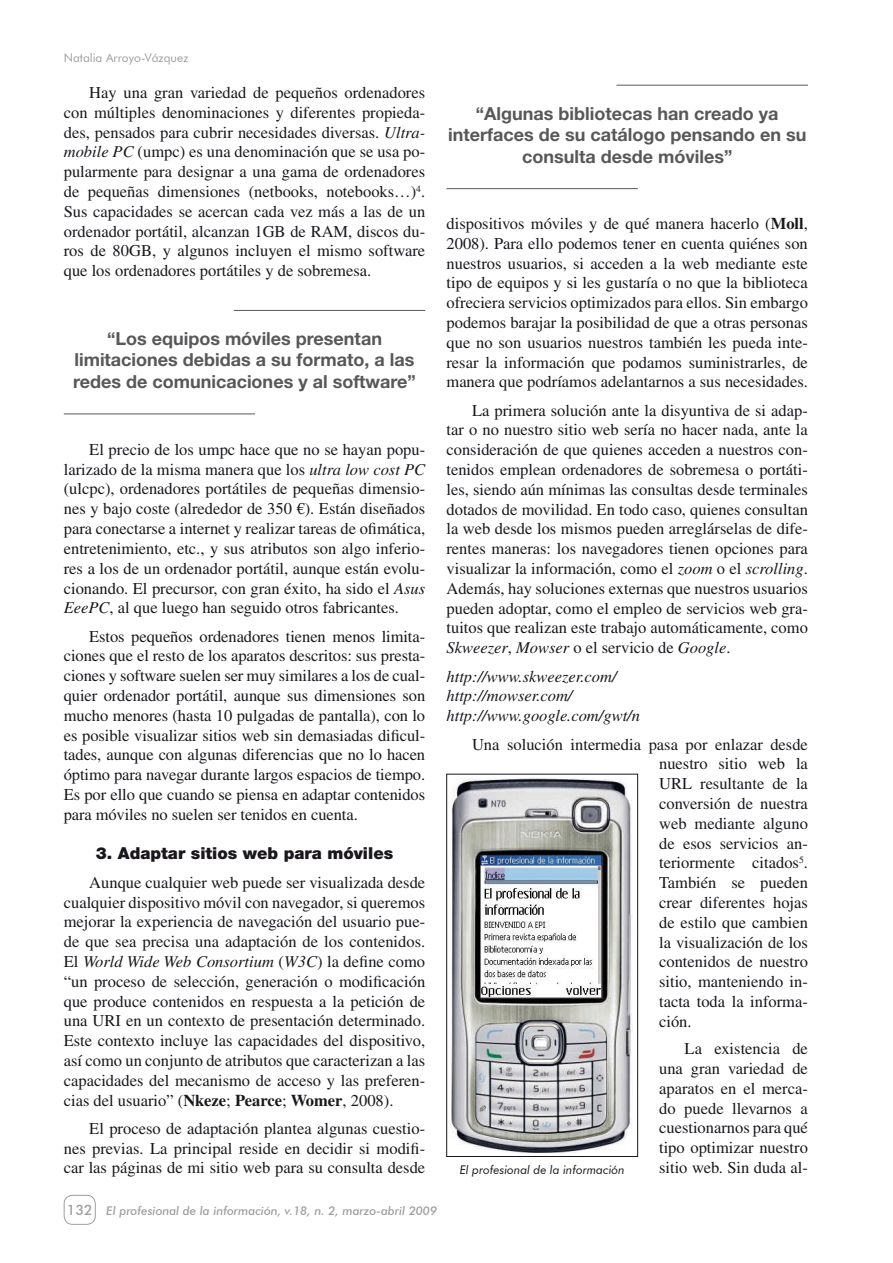
<style>
.page{position:relative;width:893px;height:1263px;background:#fff}
.page>*{position:absolute;margin:0;border:0;box-sizing:border-box;transform-origin:0 0}
.t1{font:700 18px/21.6px "Helvetica Neue";color:#58585a;text-align:center}
.t2{font:16.5px/19.8px "Times";color:#1a171c;text-align:justify}
.t3{font:italic 16.5px/19.8px "Times";color:#1a171c}
.t4{font:900 16.5px "Helvetica Neue";color:#1a171c}
.t5{font:500 14.25px "Futura BT";color:#9d9ea0}
.t6{font:italic 500 12px "Futura BT";color:#9d9ea0}
.t7{font:italic 12px "Futura BT";color:#1a171c}
.t8{font:12px "Futura BT";color:#9d9ea0}
.s1{font-style:italic}
.s2{font-family:"Euro Font"}
.s3{font-weight:700}
</style>
<div class="page">
<div style="left:64px;top:1195px;width:32px;height:30px;border:1px solid #9d9ea0;border-radius:9px"></div>
<hr style="left:234px;top:310px;width:191px;height:1px;background:#58585a">
<hr style="left:64px;top:413px;width:191px;height:1px;background:#58585a">
<hr style="left:617px;top:85px;width:191px;height:1px;background:#58585a">
<hr style="left:446px;top:188px;width:192px;height:1px;background:#58585a">
<img style="left:452px;top:778px;width:180px;height:374px">
<div style="left:446px;top:774px;width:192px;height:383px;border:1px solid #1a171c"></div>
<p class="t8" style="left:64px;top:51px;width:126px">Natalia Arroyo-Vázquez</p>
<p class="t2" style="left:64px;top:82px;width:363px;text-indent:26px">Hay una gran variedad de pequeños ordenadores con múltiples denominaciones y diferentes propieda&shy;des, pensados para cubrir necesidades diversas. <span class="s1">Ultra&shy;mobile PC</span> (umpc) es una denominación que se usa po&shy;pularmente para designar a una gama de ordenadores de pequeñas dimensiones (netbooks, notebooks…)<sup>4</sup>.<br>Sus capacidades se acercan cada vez más a las de un ordenador portátil, alcanzan 1GB de RAM, discos du&shy;ros de 80GB, y algunos incluyen el mismo software que los ordenadores portátiles y de sobremesa.</p>
<p class="t1" style="left:73px;top:327px;width:344px">“Los equipos móviles presentan limitaciones debidas a su formato, a las redes de comunicaciones y al software”</p>
<p class="t2" style="left:64px;top:439px;width:363px;text-indent:26px">El precio de los umpc hace que no se hayan popu&shy;larizado de la misma manera que los <span class="s1">ultra low cost PC </span>(ulcpc), ordenadores portátiles de pequeñas dimensio&shy;nes y bajo coste (alrededor de 350 <span class="s2">i</span>). Están diseñados para conectarse a internet y realizar tareas de ofimática, entretenimiento, etc., y sus atributos son algo inferio&shy;res a los de un ordenador portátil, aunque están evolu&shy;cionando. El precursor, con gran éxito, ha sido el <span class="s1">Asus EeePC</span>, al que luego han seguido otros fabricantes.</p>
<p class="t2" style="left:64px;top:626px;width:363px;text-indent:26px">Estos pequeños ordenadores tienen menos limita&shy;ciones que el resto de los aparatos descritos: sus presta&shy;ciones y software suelen ser muy similares a los de cual&shy;quier ordenador portátil, aunque sus dimensiones son mucho menores (hasta 10 pulgadas de pantalla), con lo es posible visualizar sitios web sin demasiadas dificul&shy;tades, aunque con algunas diferencias que no lo hacen óptimo para navegar durante largos espacios de tiempo.<br>Es por ello que cuando se piensa en adaptar contenidos para móviles no suelen ser tenidos en cuenta.</p>
<p class="t4" style="left:96px;top:844px;width:299px">3. Adaptar sitios web para móviles</p>
<p class="t2" style="left:64px;top:872px;width:363px;text-indent:26px">Aunque cualquier web puede ser visualizada desde cualquier dispositivo móvil con navegador, si queremos mejorar la experiencia de navegación del usuario pue&shy;de que sea precisa una adaptación de los contenidos.<br>El <span class="s1">World Wide Web Consortium</span> (<span class="s1">W3C</span>) la define como “un proceso de selección, generación o modificación que produce contenidos en respuesta a la petición de una URI en un contexto de presentación determinado.<br>Este contexto incluye las capacidades del dispositivo, así como un conjunto de atributos que caracterizan a las capacidades del mecanismo de acceso y las preferen&shy;cias del usuario” (<span class="s3">Nkeze</span>; <span class="s3">Pearce</span>; <span class="s3">Womer</span>, 2008).</p>
<p class="t2" style="left:64px;top:1118px;width:363px;text-indent:26px">El proceso de adaptación plantea algunas cuestio&shy;nes previas. La principal reside en decidir si modifi&shy;car las páginas de mi sitio web para su consulta desde</p>
<p class="t1" style="left:448px;top:102px;width:360px">“Algunas bibliotecas han creado ya interfaces de su catálogo pensando en su consulta desde móviles”</p>
<p class="t2" style="left:446px;top:213px;width:363px">dispositivos móviles y de qué manera hacerlo (<span class="s3">Moll</span>, 2008). Para ello podemos tener en cuenta quiénes son nuestros usuarios, si acceden a la web mediante este tipo de equipos y si les gustaría o no que la biblioteca ofreciera servicios optimizados para ellos. Sin embargo podemos barajar la posibilidad de que a otras personas que no son usuarios nuestros también les pueda inte&shy;resar la información que podamos suministrarles, de manera que podríamos adelantarnos a sus necesidades.</p>
<p class="t2" style="left:446px;top:400px;width:363px;text-indent:26px">La primera solución ante la disyuntiva de si adap&shy;tar o no nuestro sitio web sería no hacer nada, ante la consideración de que quienes acceden a nuestros con&shy;tenidos emplean ordenadores de sobremesa o portáti&shy;les, siendo aún mínimas las consultas desde terminales dotados de movilidad. En todo caso, quienes consultan la web desde los mismos pueden arreglárselas de dife&shy;rentes maneras: los navegadores tienen opciones para visualizar la información, como el <span class="s1">zoom</span> o el <span class="s1">scrolling</span>.<br>Además, hay soluciones externas que nuestros usuarios pueden adoptar, como el empleo de servicios web gra&shy;tuitos que realizan este trabajo automáticamente, como <span class="s1">Skweezer</span>, <span class="s1">Mowser</span> o el servicio de <span class="s1">Google</span>.</p>
<p class="t3" style="left:446px;top:666px;width:195px">http://www.skweezer.com/ http://mowser.com/ http://www.google.com/gwt/n</p>
<p class="t2" style="left:659px;top:734px;width:150px;text-indent:-187px">Una solución intermedia pasa por enlazar desde nuestro sitio web la URL resultante de la conversión de nuestra web mediante alguno de esos servicios an&shy;teriormente citados<sup>5</sup>.<br>También se pueden crear diferentes hojas de estilo que cambien la visualización de los contenidos de nuestro sitio, manteniendo in&shy;tacta toda la informa&shy;ción.</p>
<p class="t2" style="left:659px;top:1039px;width:150px;text-indent:26px">La existencia de una gran variedad de aparatos en el merca&shy;do puede llevarnos a cuestionarnos para qué tipo optimizar nuestro sitio web. Sin duda al-</p>
<p class="t7" style="left:460px;top:1163px;width:166px">El profesional de la información</p>
<p class="t5" style="left:67px;top:1201px;width:27px">132</p>
<p class="t6" style="left:106px;top:1203px;width:332px">El profesional de la información, v.18, n. 2, marzo-abril 2009</p>
</div>
